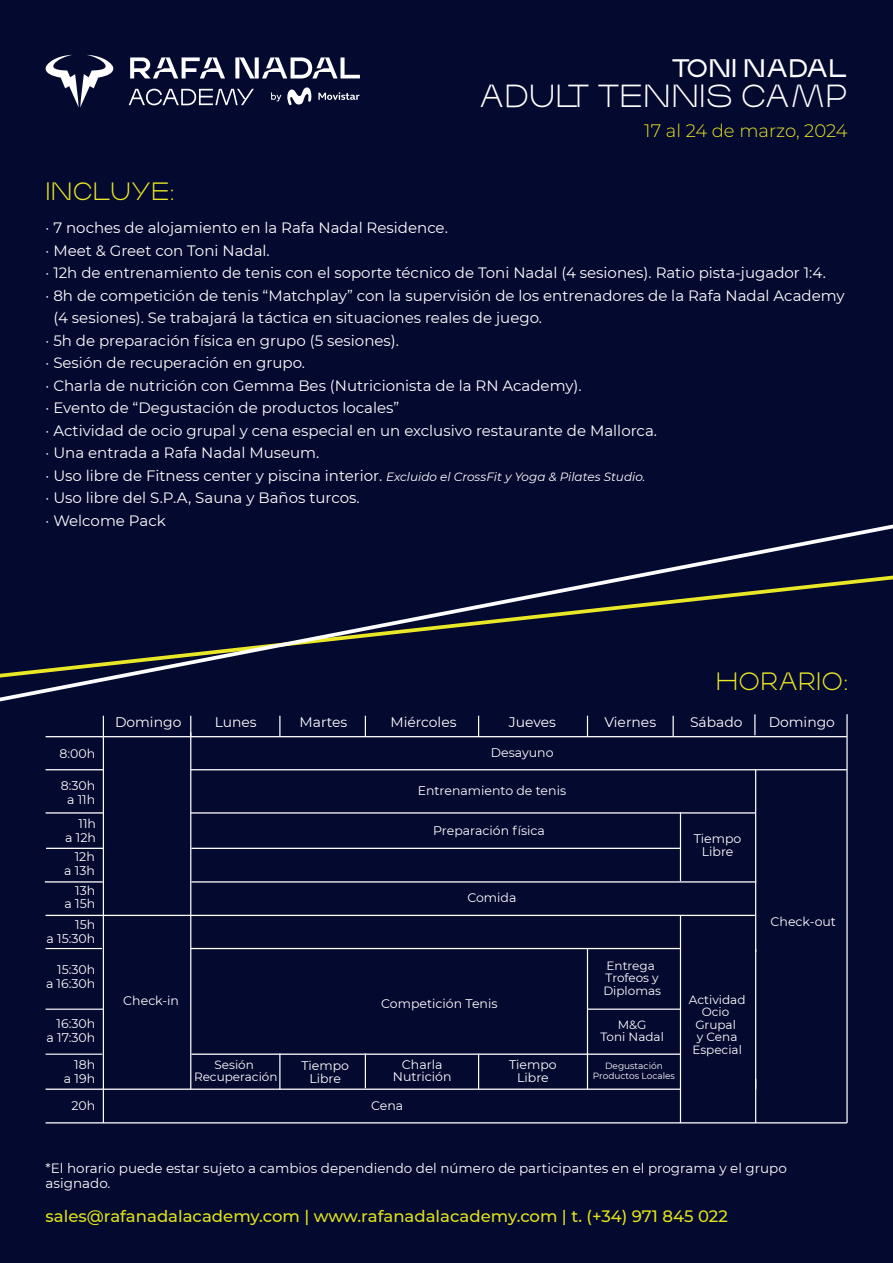
<style>
.page{position:relative;width:893px;height:1263px;background:#04092f}
.page>*{position:absolute;margin:0;border:0;box-sizing:border-box;transform-origin:0 0}
.t1{font:300 32.55px "Trash";color:#fff}
.t2{font:25.8px "Trash";color:#fff}
.t3{font:300 25.5px "Trash";color:#eae727}
.t4{font:300 18px "Montserrat";color:#eae727}
.t5{font:500 16.5px "Montserrat";color:#dee21b}
.t6{font:15px "Montserrat";color:#fff}
.t7{font:13.95px "Montserrat";color:#fff}
.t8{font:13.5px/15px "Montserrat";color:#fff}
.t9{font:12.45px/14px "Montserrat";color:#fff;text-align:right}
.t10{font:12px/12.5px "Montserrat";color:#fff;text-align:center}
.t11{font:9px/10.5px "Montserrat";color:#fff;text-align:center}
.s1{font-style:italic;font-size:12px}
</style>
<div class="page">
<svg style="left:287px;top:87px;width:72px;height:18px"></svg>
<svg style="left:271px;top:92px;width:10px;height:9px"></svg>
<svg style="left:130px;top:57px;width:230px;height:21px"></svg>
<svg style="left:46px;top:55px;width:67px;height:52px"></svg>
<svg style="left:129px;top:89px;width:125px;height:16px"></svg>
<svg style="left:0;top:524px;width:893px;height:215px"></svg>
<hr style="left:46px;top:736px;width:801px;height:1px;background:#fff">
<hr style="left:191px;top:769px;width:656px;height:1px;background:#fff">
<hr style="left:46px;top:769px;width:57px;height:1px;background:#fff">
<hr style="left:191px;top:812px;width:565px;height:1px;background:#fff">
<hr style="left:46px;top:812px;width:57px;height:1px;background:#fff">
<hr style="left:46px;top:915px;width:709px;height:1px;background:#fff">
<hr style="left:191px;top:948px;width:489px;height:1px;background:#fff">
<hr style="left:46px;top:948px;width:56px;height:1px;background:#fff">
<hr style="left:46px;top:1008px;width:57px;height:2px;background:#fff">
<hr style="left:191px;top:1053px;width:489px;height:2px;background:#fff">
<hr style="left:46px;top:1053px;width:56px;height:2px;background:#fff">
<hr style="left:46px;top:1088px;width:634px;height:2px;background:#fff">
<hr style="left:46px;top:1122px;width:801px;height:1px;background:#fff">
<hr style="left:103px;top:716px;width:1px;height:407px;background:#fff">
<hr style="left:190px;top:732px;width:1px;height:357px;background:#fff">
<svg style="left:190px;top:716px;width:1px;height:17px"></svg>
<hr style="left:279px;top:1053px;width:1px;height:36px;background:#fff">
<hr style="left:365px;top:1053px;width:1px;height:35px;background:#fff">
<hr style="left:478px;top:1054px;width:1px;height:35px;background:#fff">
<svg style="left:279px;top:716px;width:1px;height:20px"></svg>
<hr style="left:755px;top:770px;width:1px;height:182px;background:#fff">
<hr style="left:755px;top:949px;width:1px;height:174px;background:#fff">
<hr style="left:680px;top:915px;width:1px;height:208px;background:#fff">
<svg style="left:365px;top:716px;width:1px;height:20px"></svg>
<svg style="left:478px;top:716px;width:1px;height:20px"></svg>
<svg style="left:587px;top:716px;width:1px;height:20px"></svg>
<svg style="left:673px;top:716px;width:1px;height:20px"></svg>
<hr style="left:45px;top:881px;width:58px;height:1px;background:#fff">
<svg style="left:754px;top:714px;width:1px;height:21px"></svg>
<hr style="left:846px;top:714px;width:2px;height:409px;background:#fff">
<hr style="left:191px;top:848px;width:489px;height:1px;background:#fff">
<hr style="left:46px;top:848px;width:58px;height:1px;background:#fff">
<hr style="left:680px;top:812px;width:1px;height:69px;background:#fff">
<hr style="left:191px;top:881px;width:565px;height:1px;background:#fff">
<hr style="left:587px;top:1008px;width:93px;height:2px;background:#fff">
<hr style="left:587px;top:948px;width:1px;height:106px;background:#fff">
<hr style="left:587px;top:1053px;width:1px;height:36px;background:#fff">
<h3 class="t3" style="left:46px;top:175px;width:130px">INCLUYE:</h3>
<h2 class="t2" style="left:671px;top:52px;width:178px">TONI NADAL</h2>
<h1 class="t1" style="left:479px;top:76px;width:370px">ADULT TENNIS CAMP</h1>
<p class="t4" style="left:644px;top:118px;width:205px">17 al 24 de marzo, 2024</p>
<p class="t6" style="left:46px;top:218px;width:404px">· 7 noches de alojamiento en la Rafa Nadal Residence.</p>
<p class="t6" style="left:46px;top:240px;width:226px">· Meet &amp; Greet con Toni Nadal.</p>
<p class="t6" style="left:46px;top:263px;width:782px">· 12h de entrenamiento de tenis con el soporte técnico de Toni Nadal (4 sesiones). Ratio pista-jugador 1:4.</p>
<p class="t6" style="left:46px;top:285px;width:800px">· 8h de competición de tenis “Matchplay” con la supervisión de los entrenadores de la Rafa Nadal Academy</p>
<p class="t6" style="left:54px;top:308px;width:490px">(4 sesiones). Se trabajará la táctica en situaciones reales de juego.</p>
<p class="t6" style="left:46px;top:330px;width:355px">· 5h de preparación física en grupo (5 sesiones).</p>
<p class="t6" style="left:46px;top:353px;width:261px">· Sesión de recuperación en grupo.</p>
<p class="t6" style="left:46px;top:375px;width:538px">· Charla de nutrición con Gemma Bes (Nutricionista de la RN Academy).</p>
<p class="t6" style="left:46px;top:398px;width:355px">· Evento de “Degustación de productos locales”</p>
<p class="t6" style="left:46px;top:420px;width:613px">· Actividad de ocio grupal y cena especial en un exclusivo restaurante de Mallorca.</p>
<p class="t6" style="left:46px;top:443px;width:275px">· Una entrada a Rafa Nadal Museum.</p>
<p class="t6" style="left:46px;top:465px;width:601px">· Uso libre de Fitness center y piscina interior. <span class="s1">Excluido el CrossFit y Yoga &amp; Pilates Studio.</span></p>
<p class="t6" style="left:46px;top:488px;width:316px">· Uso libre del S.P.A, Sauna y Baños turcos.</p>
<p class="t6" style="left:46px;top:510px;width:122px">· Welcome Pack</p>
<p class="t9" style="left:60px;top:746px;width:37px">8:00h</p>
<p class="t9" style="left:61px;top:778px;width:36px;text-align:center">8:30h a 11h</p>
<p class="t9" style="left:65px;top:816px;width:32px">11h<br>a 12h</p>
<p class="t9" style="left:64px;top:849px;width:32px">12h<br>a 13h</p>
<p class="t9" style="left:65px;top:883px;width:32px">13h<br>a 15h</p>
<p class="t9" style="left:47px;top:917px;width:50px">15h<br>a 15:30h</p>
<p class="t9" style="left:46px;top:962px;width:51px">15:30h<br>a 16:30h</p>
<p class="t9" style="left:47px;top:1016px;width:50px">16:30h a 17:30h</p>
<p class="t9" style="left:64px;top:1057px;width:33px">18h a 19h</p>
<p class="t9" style="left:71px;top:1098px;width:25px">20h</p>
<p class="t7" style="left:115px;top:712px;width:68px">Domingo</p>
<h3 class="t3" style="left:716px;top:665px;width:133px">HORARIO:</h3>
<p class="t7" style="left:215px;top:712px;width:44px">Lunes</p>
<p class="t7" style="left:300px;top:712px;width:49px">Martes</p>
<p class="t7" style="left:390px;top:712px;width:68px">Miércoles</p>
<p class="t7" style="left:509px;top:712px;width:49px">Jueves</p>
<p class="t7" style="left:604px;top:712px;width:53px">Viernes</p>
<p class="t7" style="left:690px;top:712px;width:54px">Sábado</p>
<p class="t9" style="left:491px;top:745px;width:64px">Desayuno</p>
<p class="t9" style="left:418px;top:783px;width:150px">Entrenamiento de tenis</p>
<p class="t9" style="left:433px;top:823px;width:113px">Preparación física</p>
<p class="t9" style="left:467px;top:890px;width:51px">Comida</p>
<p class="t9" style="left:694px;top:832px;width:49px;line-height:12.5px;text-align:center">Tiempo<br>Libre</p>
<p class="t7" style="left:769px;top:712px;width:68px">Domingo</p>
<p class="t9" style="left:771px;top:914px;width:67px">Check-out</p>
<p class="t10" style="left:603px;top:959px;width:59px;text-align:left">Entrega<br>Trofeos y<br>Diplomas</p>
<p class="t9" style="left:123px;top:993px;width:57px">Check-in</p>
<p class="t10" style="left:689px;top:993px;width:58px">Actividad<br>Ocio<br>Grupal<br>y Cena<br>Especial</p>
<p class="t9" style="left:381px;top:996px;width:118px">Competición Tenis</p>
<p class="t10" style="left:600px;top:1018px;width:65px">M&amp;G<br>Toni Nadal</p>
<p class="t10" style="left:194px;top:1058px;width:85px">Sesión<br>Recuperación</p>
<p class="t9" style="left:393px;top:1058px;width:60px;line-height:12.5px;text-align:center">Charla<br>Nutrición</p>
<p class="t9" style="left:301px;top:1059px;width:49px;line-height:12.5px;text-align:center">Tiempo<br>Libre</p>
<p class="t9" style="left:509px;top:1058px;width:49px;line-height:12.5px;text-align:center">Tiempo<br>Libre</p>
<p class="t11" style="left:593px;top:1060px;width:84px">Degustación<br>Productos Locales</p>
<p class="t9" style="left:371px;top:1098px;width:34px">Cena</p>
<p class="t8" style="left:46px;top:1160px;width:743px">*El horario puede estar sujeto a cambios dependiendo del número de participantes en el programa y el grupo asignado.</p>
<p class="t5" style="left:46px;top:1205px;width:684px">sales@rafanadalacademy.com | www.rafanadalacademy.com | t. (+34) 971 845 022</p>
</div>
